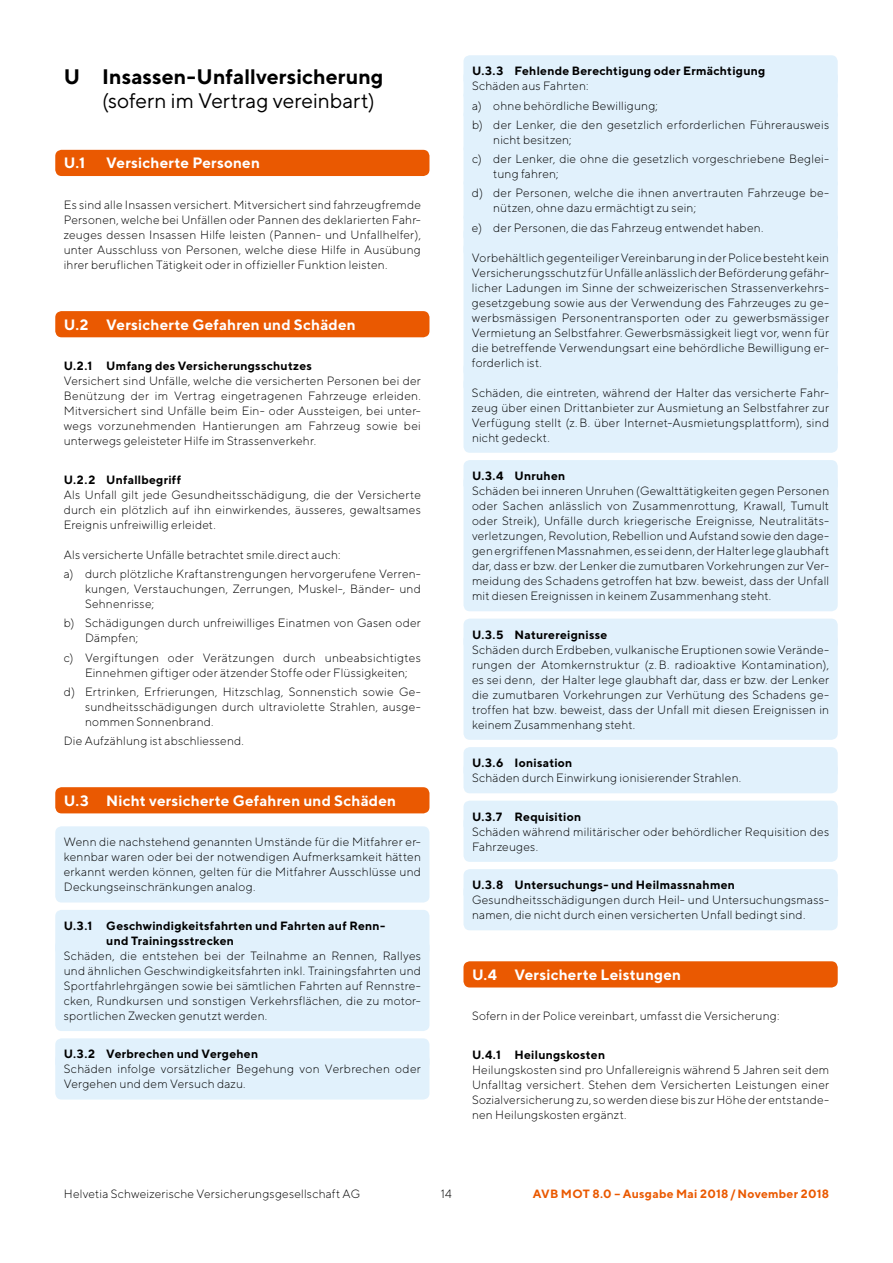
<style>
.page{position:relative;width:893px;height:1263px;background:#fff}
.page>*{position:absolute;margin:0;border:0;box-sizing:border-box;transform-origin:0 0}
.t1{font:700 21px "TT Norms";color:#000}
.t2{font:21px "TT Norms";letter-spacing:-.005em;color:#000}
.t3{font:700 15px "TT Norms";letter-spacing:.01em;color:#fff}
.t4{font:300 12px/15px "TT Norms";letter-spacing:.015em;color:#000;text-align:justify}
.t5{font:700 12px/15px "TT Norms";letter-spacing:.02em;color:#000}
.t6{font:700 12px "TT Norms";letter-spacing:.02em;color:#ea5901}
</style>
<div class="page">
<div style="left:55px;top:150px;width:374px;height:26px;background:#ea5901;border-radius:6px"></div>
<div style="left:55px;top:311px;width:374px;height:26px;background:#ea5901;border-radius:6px"></div>
<div style="left:55px;top:787px;width:374px;height:26px;background:#ea5901;border-radius:6px"></div>
<div style="left:55px;top:826px;width:374px;height:76px;background:#e1f1fc;border-radius:6px"></div>
<div style="left:55px;top:910px;width:374px;height:46px;background:#e1f1fc;border-radius:6px"></div>
<div style="left:55px;top:940px;width:374px;height:91px;background:#e1f1fc;border-radius:6px"></div>
<div style="left:55px;top:1038px;width:374px;height:31px;background:#e1f1fc;border-radius:6px"></div>
<div style="left:55px;top:1053px;width:374px;height:46px;background:#e1f1fc;border-radius:6px"></div>
<div style="left:463px;top:55px;width:375px;height:31px;background:#e1f1fc;border-radius:6px"></div>
<div style="left:463px;top:70px;width:375px;height:31px;background:#e1f1fc;border-radius:6px"></div>
<div style="left:463px;top:90px;width:375px;height:31px;background:#e1f1fc;border-radius:6px"></div>
<div style="left:463px;top:109px;width:375px;height:46px;background:#e1f1fc;border-radius:6px"></div>
<div style="left:463px;top:143px;width:375px;height:46px;background:#e1f1fc;border-radius:6px"></div>
<div style="left:463px;top:177px;width:375px;height:46px;background:#e1f1fc;border-radius:6px"></div>
<div style="left:463px;top:212px;width:375px;height:31px;background:#e1f1fc;border-radius:6px"></div>
<div style="left:463px;top:227px;width:375px;height:31px;background:#e1f1fc;border-radius:6px"></div>
<div style="left:463px;top:242px;width:375px;height:136px;background:#e1f1fc;border-radius:6px"></div>
<div style="left:463px;top:362px;width:375px;height:31px;background:#e1f1fc;border-radius:6px"></div>
<div style="left:463px;top:377px;width:375px;height:76px;background:#e1f1fc;border-radius:6px"></div>
<div style="left:463px;top:460px;width:375px;height:31px;background:#e1f1fc;border-radius:6px"></div>
<div style="left:463px;top:475px;width:375px;height:136px;background:#e1f1fc;border-radius:6px"></div>
<div style="left:463px;top:619px;width:375px;height:31px;background:#e1f1fc;border-radius:6px"></div>
<div style="left:463px;top:634px;width:375px;height:106px;background:#e1f1fc;border-radius:6px"></div>
<div style="left:463px;top:747px;width:375px;height:31px;background:#e1f1fc;border-radius:6px"></div>
<div style="left:463px;top:762px;width:375px;height:31px;background:#e1f1fc;border-radius:6px"></div>
<div style="left:463px;top:801px;width:375px;height:31px;background:#e1f1fc;border-radius:6px"></div>
<div style="left:463px;top:816px;width:375px;height:46px;background:#e1f1fc;border-radius:6px"></div>
<div style="left:463px;top:869px;width:375px;height:31px;background:#e1f1fc;border-radius:6px"></div>
<div style="left:463px;top:884px;width:375px;height:46px;background:#e1f1fc;border-radius:6px"></div>
<div style="left:463px;top:961px;width:375px;height:26px;background:#ea5901;border-radius:6px"></div>
<h1 class="t1" style="left:64px;top:63px;width:321px">U Insassen-Unfallversicherung</h1>
<h1 class="t2" style="left:102px;top:88px;width:274px">(sofern im Vertrag vereinbart)</h1>
<p class="t3" style="left:64px;top:154px;width:23px">U.1</p>
<p class="t3" style="left:106px;top:154px;width:155px">Versicherte Personen</p>
<p class="t4" style="left:64px;top:197px;width:359px">Es sind alle Insassen versichert. Mitversichert sind fahrzeugfremde Personen, welche bei Unfällen oder Pannen des deklarierten Fahr&shy;zeuges dessen Insassen Hilfe leisten (Pannen- und Unfallhelfer), unter Ausschluss von Personen, welche diese Hilfe in Ausübung ihrer beruflichen Tätigkeit oder in offizieller Funktion leisten.</p>
<p class="t3" style="left:64px;top:315px;width:293px">U.2 Versicherte Gefahren und Schäden</p>
<p class="t5" style="left:64px;top:358px;width:250px">U.2.1 Umfang des Versicherungsschutzes</p>
<p class="t4" style="left:64px;top:373px;width:359px">Versichert sind Unfälle, welche die versicherten Personen bei der Benützung der im Vertrag eingetragenen Fahrzeuge erleiden.<br>Mitversichert sind Unfälle beim Ein- oder Aussteigen, bei unter&shy;wegs vorzunehmenden Hantierungen am Fahrzeug sowie bei unterwegs geleisteter Hilfe im Strassenverkehr.</p>
<p class="t5" style="left:64px;top:472px;width:119px">U.2.2 Unfallbegriff</p>
<p class="t4" style="left:64px;top:487px;width:359px">Als Unfall gilt jede Gesundheitsschädigung, die der Versicherte durch ein plötzlich auf ihn einwirkendes, äusseres, gewaltsames Ereignis unfreiwillig erleidet.</p>
<p class="t4" style="left:64px;top:545px;width:359px;line-height:19.2px">Als versicherte Unfälle betrachtet smile.direct auch:<br>a) durch plötzliche Kraftanstrengungen hervorgerufene Verren-</p>
<p class="t4" style="left:85px;top:581px;width:337px">kungen, Verstauchungen, Zerrungen, Muskel-, Bänder- und<br>Sehnenrisse;</p>
<p class="t4" style="left:85px;top:615px;width:337px;text-indent:-21px">b) Schädigungen durch unfreiwilliges Einatmen von Gasen oder<br>Dämpfen;</p>
<p class="t4" style="left:85px;top:650px;width:337px;text-indent:-21px">c) Vergiftungen oder Verätzungen durch unbeabsichtigtes<br>Einnehmen giftiger oder ätzender Stoffe oder Flüssigkeiten;</p>
<p class="t4" style="left:85px;top:684px;width:337px;text-indent:-21px">d) Ertrinken, Erfrierungen, Hitzschlag, Sonnenstich sowie Ge&shy;sundheitsschädigungen durch ultraviolette Strahlen, ausge&shy;nommen Sonnenbrand.</p>
<p class="t4" style="left:64px;top:733px;width:182px">Die Aufzählung ist abschliessend.</p>
<p class="t3" style="left:64px;top:791px;width:334px">U.3 Nicht versicherte Gefahren und Schäden</p>
<p class="t4" style="left:64px;top:834px;width:359px">Wenn die nachstehend genannten Umstände für die Mitfahrer er&shy;kennbar waren oder bei der notwendigen Aufmerksamkeit hätten erkannt werden können, gelten für die Mitfahrer Ausschlüsse und Deckungseinschränkungen analog.</p>
<p class="t5" style="left:106px;top:918px;width:280px;text-indent:-43px">U.3.1 Geschwindigkeitsfahrten und Fahrten auf Renn&shy;und Trainingsstrecken</p>
<p class="t4" style="left:64px;top:948px;width:359px">Schäden, die entstehen bei der Teilnahme an Rennen, Rallyes und ähnlichen Geschwindigkeitsfahrten inkl. Trainingsfahrten und Sportfahrlehrgängen sowie bei sämtlichen Fahrten auf Rennstre&shy;cken, Rundkursen und sonstigen Verkehrsflächen, die zu motor&shy;sportlichen Zwecken genutzt werden.</p>
<p class="t5" style="left:64px;top:1046px;width:196px">U.3.2 Verbrechen und Vergehen</p>
<p class="t4" style="left:64px;top:1061px;width:359px">Schäden infolge vorsätzlicher Begehung von Verbrechen oder<br>Vergehen und dem Versuch dazu.</p>
<p class="t5" style="left:472px;top:63px;width:295px">U.3.3 Fehlende Berechtigung oder Ermächtigung</p>
<p class="t4" style="left:472px;top:76px;width:359px;line-height:19.2px;text-align:left">Schäden aus Fahrten:<br>a) ohne behördliche Bewilligung;<br>b) der Lenker, die den gesetzlich erforderlichen Führerausweis</p>
<p class="t4" style="left:472px;top:130px;width:359px;line-height:19.2px;text-indent:21px">nicht besitzen;<br>c) der Lenker, die ohne die gesetzlich vorgeschriebene Beglei-</p>
<p class="t4" style="left:472px;top:164px;width:358px;line-height:19.2px;text-indent:21px">tung fahren;<br>d) der Personen, welche die ihnen anvertrauten Fahrzeuge be-</p>
<p class="t4" style="left:472px;top:198px;width:293px;line-height:19.2px;text-indent:21px">nützen, ohne dazu ermächtigt zu sein;<br>e) der Personen, die das Fahrzeug entwendet haben.</p>
<p class="t4" style="left:472px;top:250px;width:359px">Vorbehältlich gegenteiliger Vereinbarung in der Police besteht kein Versicherungsschutz für Unfälle anlässlich der Beförderung gefähr&shy;licher Ladungen im Sinne der schweizerischen Strassenverkehrs&shy;gesetzgebung sowie aus der Verwendung des Fahrzeuges zu ge&shy;werbsmässigen Personentransporten oder zu gewerbsmässiger Vermietung an Selbstfahrer. Gewerbsmässigkeit liegt vor, wenn für die betreffende Verwendungsart eine behördliche Bewilligung er&shy;forderlich ist.</p>
<p class="t4" style="left:472px;top:385px;width:359px">Schäden, die eintreten, während der Halter das versicherte Fahr&shy;zeug über einen Drittanbieter zur Ausmietung an Selbstfahrer zur Verfügung stellt (z.B. über Internet-Ausmietungsplattform), sind nicht gedeckt.</p>
<p class="t5" style="left:472px;top:468px;width:95px">U.3.4 Unruhen</p>
<p class="t4" style="left:472px;top:483px;width:359px">Schäden bei inneren Unruhen (Gewalttätigkeiten gegen Personen oder Sachen anlässlich von Zusammenrottung, Krawall, Tumult oder Streik), Unfälle durch kriegerische Ereignisse, Neutralitäts&shy;verletzungen, Revolution, Rebellion und Aufstand sowie den dage&shy;gen ergriffenen Massnahmen, es sei denn, der Halter lege glaubhaft dar, dass er bzw. der Lenker die zumutbaren Vorkehrungen zur Ver&shy;meidung des Schadens getroffen hat bzw. beweist, dass der Unfall mit diesen Ereignissen in keinem Zusammenhang steht.</p>
<p class="t5" style="left:472px;top:627px;width:137px">U.3.5 Naturereignisse</p>
<p class="t4" style="left:472px;top:642px;width:359px">Schäden durch Erdbeben, vulkanische Eruptionen sowie Verände&shy;rungen der Atomkernstruktur (z.B. radioaktive Kontamination), es sei denn, der Halter lege glaubhaft dar, dass er bzw. der Lenker die zumutbaren Vorkehrungen zur Verhütung des Schadens ge&shy;troffen hat bzw. beweist, dass der Unfall mit diesen Ereignissen in keinem Zusammenhang steht.</p>
<p class="t5" style="left:472px;top:755px;width:102px">U.3.6 Ionisation</p>
<p class="t4" style="left:472px;top:770px;width:271px">Schäden durch Einwirkung ionisierender Strahlen.</p>
<p class="t5" style="left:472px;top:809px;width:111px">U.3.7 Requisition</p>
<p class="t4" style="left:472px;top:824px;width:359px">Schäden während militärischer oder behördlicher Requisition des<br>Fahrzeuges.</p>
<p class="t5" style="left:472px;top:877px;width:265px">U.3.8 Untersuchungs- und Heilmassnahmen</p>
<p class="t4" style="left:472px;top:892px;width:359px">Gesundheitsschädigungen durch Heil- und Untersuchungsmass&shy;namen, die nicht durch einen versicherten Unfall bedingt sind.</p>
<p class="t3" style="left:472px;top:965px;width:211px">U.4 Versicherte Leistungen</p>
<p class="t4" style="left:472px;top:1008px;width:309px">Sofern in der Police vereinbart, umfasst die Versicherung:</p>
<p class="t5" style="left:472px;top:1047px;width:135px">U.4.1 Heilungskosten</p>
<p class="t4" style="left:472px;top:1062px;width:359px">Heilungskosten sind pro Unfallereignis während 5 Jahren seit dem Unfalltag versichert. Stehen dem Versicherten Leistungen einer Sozialversicherung zu, so werden diese bis zur Höhe der entstande&shy;nen Heilungskosten ergänzt.</p>
<p class="t4" style="left:64px;top:1186px;width:298px">Helvetia Schweizerische Versicherungsgesellschaft AG</p>
<p class="t4" style="left:441px;top:1186px;width:13px">14</p>
<p class="t6" style="left:533px;top:1186px;width:298px">AVB MOT 8.0 – Ausgabe Mai 2018/ November 2018</p>
</div>
